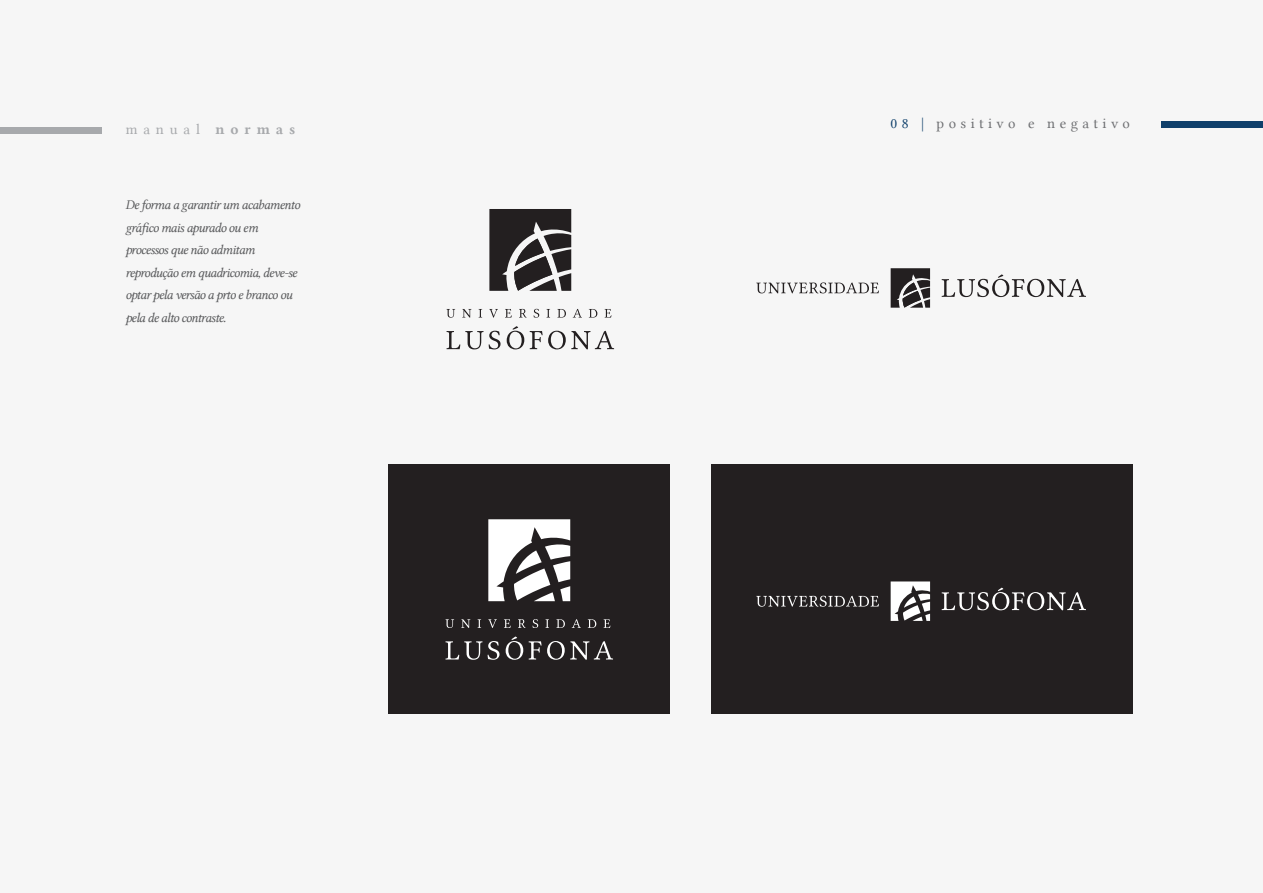
<style>
.page{position:relative;width:1263px;height:893px;background:#f6f6f6}
.page>*{position:absolute;margin:0;border:0;box-sizing:border-box;transform-origin:0 0}
.t1{font:14.7px "Lin Libertine";letter-spacing:.3em;color:#6d6e71}
.t2{font:14.7px "Lin Libertine";letter-spacing:.4em;color:#a7a9ac}
.t3{font:13.5px/22.5px "Lin Libertine I";letter-spacing:-.05em;color:#58595b}
.s1{font-family:"Lin Libertine B"}
.s2{color:#0f406b}
</style>
<div class="page">
<div style="left:0;top:128px;width:102px;height:6px;background:#a7a9ac"></div>
<svg style="left:446px;top:309px;width:9px;height:9px"></svg>
<svg style="left:462px;top:309px;width:9px;height:9px"></svg>
<svg style="left:479px;top:309px;width:3px;height:9px"></svg>
<svg style="left:489px;top:309px;width:9px;height:9px"></svg>
<svg style="left:505px;top:309px;width:7px;height:9px"></svg>
<svg style="left:519px;top:309px;width:8px;height:9px"></svg>
<svg style="left:534px;top:309px;width:5px;height:9px"></svg>
<svg style="left:546px;top:309px;width:4px;height:9px"></svg>
<svg style="left:557px;top:309px;width:9px;height:9px"></svg>
<svg style="left:573px;top:309px;width:9px;height:9px"></svg>
<svg style="left:589px;top:309px;width:8px;height:9px"></svg>
<svg style="left:605px;top:309px;width:6px;height:9px"></svg>
<svg style="left:446px;top:331px;width:37px;height:18px"></svg>
<svg style="left:489px;top:331px;width:11px;height:18px"></svg>
<svg style="left:507px;top:326px;width:17px;height:23px"></svg>
<svg style="left:530px;top:331px;width:84px;height:18px"></svg>
<svg style="left:489px;top:209px;width:82px;height:82px"></svg>
<div style="left:388px;top:465px;width:282px;height:249px;background:#231f20"></div>
<div style="left:711px;top:465px;width:422px;height:249px;background:#231f20"></div>
<svg style="left:445px;top:619px;width:9px;height:9px"></svg>
<svg style="left:461px;top:619px;width:9px;height:9px"></svg>
<svg style="left:478px;top:619px;width:3px;height:9px"></svg>
<svg style="left:488px;top:619px;width:9px;height:9px"></svg>
<svg style="left:504px;top:619px;width:7px;height:9px"></svg>
<svg style="left:518px;top:619px;width:8px;height:9px"></svg>
<svg style="left:533px;top:619px;width:5px;height:9px"></svg>
<svg style="left:545px;top:619px;width:4px;height:9px"></svg>
<svg style="left:556px;top:619px;width:9px;height:9px"></svg>
<svg style="left:572px;top:619px;width:9px;height:9px"></svg>
<svg style="left:588px;top:619px;width:8px;height:9px"></svg>
<svg style="left:604px;top:619px;width:6px;height:9px"></svg>
<svg style="left:445px;top:641px;width:37px;height:19px"></svg>
<svg style="left:488px;top:641px;width:11px;height:19px"></svg>
<svg style="left:506px;top:636px;width:17px;height:24px"></svg>
<svg style="left:529px;top:641px;width:84px;height:19px"></svg>
<svg style="left:488px;top:519px;width:82px;height:82px"></svg>
<svg style="left:942px;top:274px;width:144px;height:23px"></svg>
<svg style="left:891px;top:268px;width:39px;height:40px;background:#504d4d"></svg>
<svg style="left:756px;top:282px;width:123px;height:11px"></svg>
<svg style="left:942px;top:588px;width:144px;height:22px"></svg>
<svg style="left:756px;top:596px;width:123px;height:11px"></svg>
<svg style="left:891px;top:581px;width:39px;height:40px"></svg>
<div style="left:1161px;top:121px;width:102px;height:7px;background:#0f406b"></div>
<p class="t2" style="left:126px;top:121px;width:171px">manual <span class="s1">normas</span></p>
<p class="t3" style="left:125px;top:194px;width:176px">De forma a garantir um acabamento gráfico mais apurado ou em processos que não admitam reprodução em quadricomia, deve-se optar pela versão a prto e branco ou pela de alto contraste.</p>
<p class="t1" style="left:890px;top:114px;width:241px"><span class="s2">08 |</span> positivo e negativo</p>
</div>
